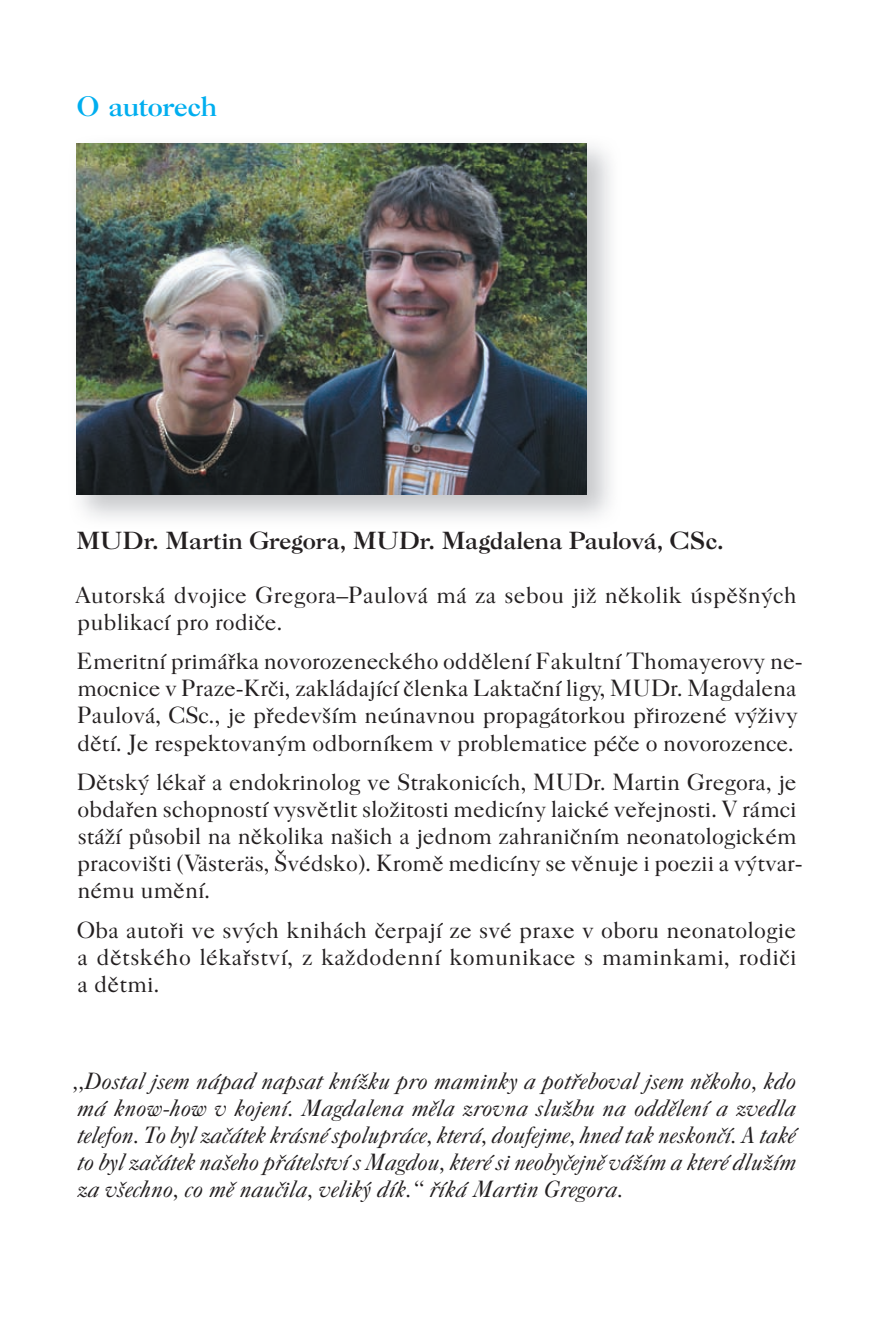
<style>
.page{position:relative;width:874px;height:1321px;background:#fff}
.page>*{position:absolute;margin:0;border:0;box-sizing:border-box;transform-origin:0 0}
.t1{font:700 27px "Casablanca";letter-spacing:-.015em;color:#00aeef}
.t2{font:23.62px/27px "Casablanca";letter-spacing:-.005em;color:#231f20}
.t3{font:italic 23.62px/27px "Casablanca";color:#231f20;text-align:justify}
.t4{font:700 23.62px "Casablanca";color:#231f20}
.t5{font:700 23.62px "Casablanca";letter-spacing:.46em;color:#231f20}
</style>
<div class="page">
<img style="left:76px;top:143px;width:535px;height:375px">
<img style="left:77px;top:143px;width:510px;height:351px">
<p class="t1" style="left:77px;top:96px;width:142px">O autorech</p>
<p class="t4" style="left:420px;top:531px;width:305px">r. a a ena au ová, CSc.</p>
<p class="t2" style="left:75px;top:583px;width:723px">Autorská dvojice Gregora–Paulová má za sebou již několik úspěšných publikací pro rodiče.</p>
<p class="t2" style="left:76px;top:650px;width:728px">Emeritní primářka novorozeneckého oddělení Fakultní Thomayerovy ne&shy;mocnice v Praze-Krči, zakládající členka Laktační ligy, MUDr. Magdalena Paulová, CSc., je především neúnavnou propagátorkou přirozené výživy dětí. Je respektovaným odborníkem v problematice péče o novorozence.</p>
<p class="t2" style="left:77px;top:770px;width:727px">Dětský lékař a endokrinolog ve Strakonicích, MUDr. Martin Gregora, je obdařen schopností vysvětlit složitosti medicíny laické veřejnosti. V rámci stáží působil na několika našich a jednom zahraničním neonatologickém pracovišti (Västeräs, Švédsko). Kromě medicíny se věnuje i poezii a výtvar&shy;nému umění.</p>
<p class="t2" style="left:77px;top:918px;width:721px;text-align:justify">Oba autoři ve svých knihách čerpají ze své praxe v oboru neonatologie a dětského lékařství, z každodenní komunikace s maminkami, rodiči a dětmi.</p>
<p class="t5" style="left:77px;top:531px;width:228px">MUDM tiGg</p>
<p class="t4" style="left:569px;top:531px;width:52px">P l</p>
<p class="t4" style="left:144px;top:531px;width:381px">r. ar n re ora, MUD M gd l</p>
<p class="t3" style="left:73px;top:1069px;width:725px">,,Dostal jsem nápad napsat knížku pro maminky a potřeboval jsem někoho, kdo má know-how v kojení. Magdalena měla zrovna službu na oddělení a zvedla telefon. To byl začátek krásné spolupráce, která, doufejme, hned tak neskončí. A také to byl začátek našeho přátelství s Magdou, které si neobyčejně vážím a které dlužím za všechno, co mě naučila, veliký dík.“ říká Martin Gregora.</p>
</div>
